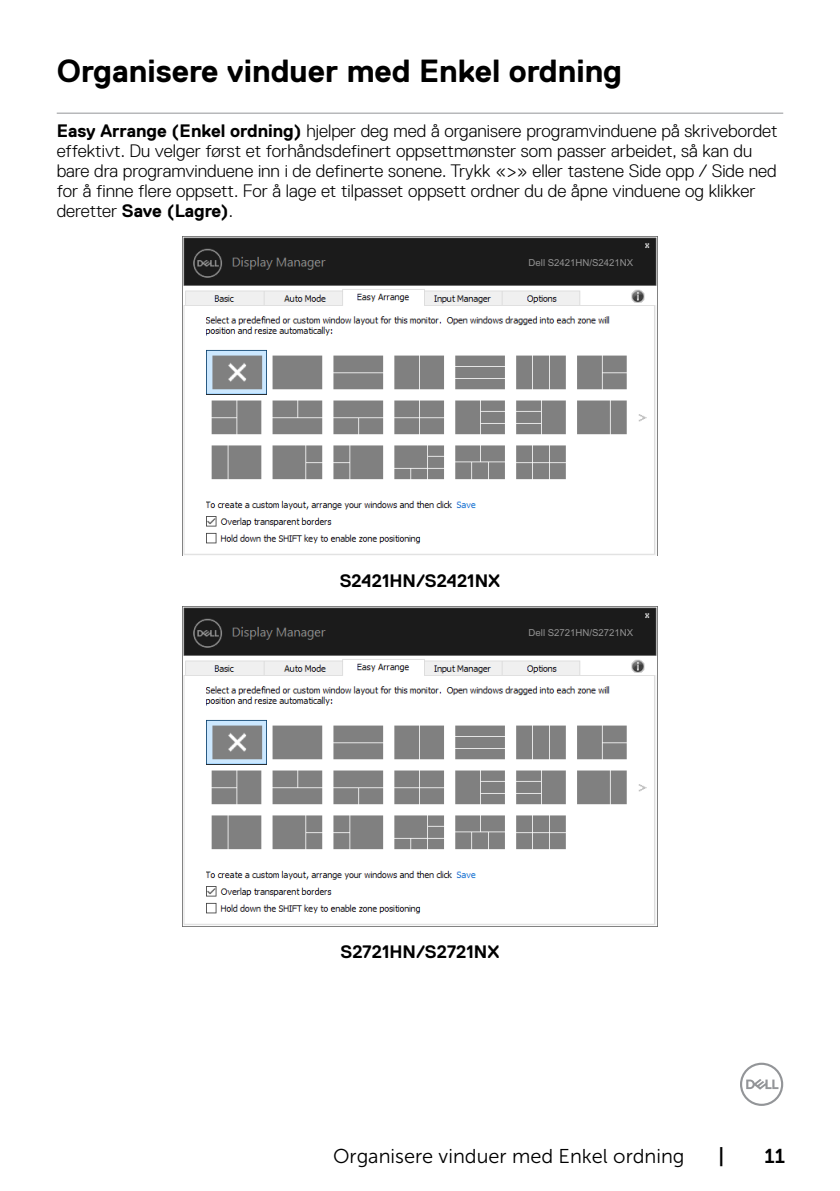
<style>
.page{position:relative;width:840px;height:1191px;background:#fff}
.page>*{position:absolute;margin:0;border:0;box-sizing:border-box;transform-origin:0 0}
.t1{font:700 32px "Dell Replica";color:#000}
.t2{font:20px "Museo Sans For Dell 300";color:#000}
.t3{font:20px "Museo Sans For Dell 700";color:#000}
.t4{font:300 18px/20px "Dell Replica";color:#000}
.t5{font:700 18px "Dell Replica";color:#000}
.t6{font:9.6px "Arial";color:#939393}
.s1{font-weight:700}
</style>
<div class="page">
<svg style="left:740px;top:1062px;width:42px;height:44px"></svg>
<hr style="left:57px;top:113px;width:725px;height:1px;background:#939598">
<img style="left:182px;top:236px;width:475px;height:320px">
<div style="left:539px;top:256px;width:103px;height:12px;background:#1b1b1b"></div>
<img style="left:182px;top:606px;width:475px;height:320px">
<div style="left:539px;top:627px;width:103px;height:11px;background:#1b1b1b"></div>
<h1 class="t1" style="left:57px;top:53px;width:566px">Organisere vinduer med Enkel ordning</h1>
<p class="t4" style="left:57px;top:121px;width:721px"><span class="s1">Easy Arrange (Enkel ordning)</span> hjelper deg med å organisere programvinduene på skrivebordet effektivt. Du velger først et forhåndsdefinert oppsettmønster som passer arbeidet, så kan du bare dra programvinduene inn i de definerte sonene. Trykk «&gt;» eller tastene Side opp / Side ned for å finne flere oppsett. For å lage et tilpasset oppsett ordner du de åpne vinduene og klikker deretter <span class="s1">Save (Lagre)</span>.</p>
<p class="t6" style="left:528px;top:257px;width:106px">Dell S2421HN/S2421NX</p>
<p class="t5" style="left:339px;top:571px;width:162px">S2421HN/S2421NX</p>
<p class="t6" style="left:528px;top:627px;width:106px">Dell S2721HN/S2721NX</p>
<p class="t5" style="left:340px;top:941px;width:160px">S2721HN/S2721NX</p>
<p class="t2" style="left:333px;top:1145px;width:353px">Organisere vinduer med Enkel ordning</p>
<p class="t3" style="left:718px;top:1144px;width:7px">|</p>
<p class="t3" style="left:764px;top:1144px;width:22px">11</p>
</div>
